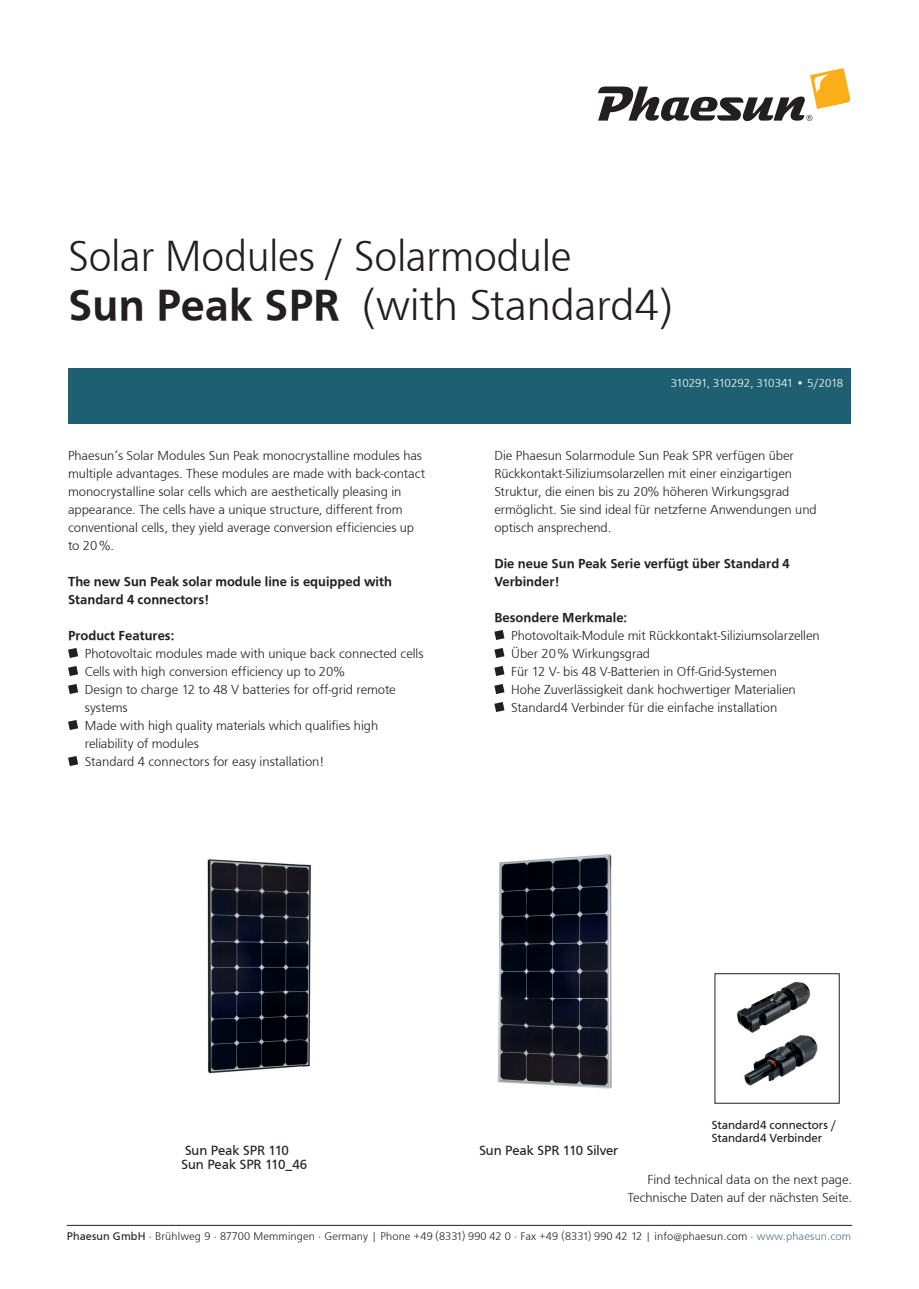
<style>
.page{position:relative;width:919px;height:1289px;background:#fff}
.page>*{position:absolute;margin:0;border:0;box-sizing:border-box;transform-origin:0 0}
.t1{font:300 45px/49.5px "Front Page";color:#231f20;scale:.94 1}
.t2{font:13.8px "Front Page";color:#231f20}
.t3{font:300 13.5px/18px "Front Page";color:#231f20}
.t4{font:500 13.5px/18px "Front Page";color:#231f20}
.t5{font:12.15px/13px "Front Page";color:#231f20}
.t6{font:300 12px "Front Page";letter-spacing:-.045em;color:#fff}
.t7{font:300 11.4px "Front Page";letter-spacing:.01em;color:#231f20}
.s1{font-weight:500}
.s2{font-weight:400}
.s3{color:#477788}
</style>
<div class="page">
<hr style="left:67px;top:1224px;width:785px;height:1px;background:#231f20">
<svg style="left:598px;top:68px;width:252px;height:53px"></svg>
<div style="left:68px;top:368px;width:782px;height:55px;background:#1e6071"></div>
<svg style="left:68px;top:648px;width:10px;height:10px"></svg>
<svg style="left:68px;top:666px;width:10px;height:10px"></svg>
<svg style="left:68px;top:684px;width:10px;height:10px"></svg>
<svg style="left:68px;top:720px;width:10px;height:10px"></svg>
<svg style="left:68px;top:756px;width:10px;height:10px"></svg>
<svg style="left:494px;top:630px;width:10px;height:10px"></svg>
<svg style="left:494px;top:648px;width:10px;height:10px"></svg>
<svg style="left:494px;top:666px;width:10px;height:10px"></svg>
<svg style="left:494px;top:684px;width:10px;height:10px"></svg>
<svg style="left:494px;top:702px;width:10px;height:10px"></svg>
<img style="left:736px;top:981px;width:74px;height:52px">
<img style="left:743px;top:1036px;width:76px;height:68px">
<img style="left:743px;top:1035px;width:67px;height:11px">
<img style="left:498px;top:854px;width:114px;height:235px">
<img style="left:207px;top:859px;width:104px;height:215px">
<h1 class="t1" style="left:68px;top:231px;width:644px">Solar Modules / Solarmodule<br><span class="s1">Sun Peak SPR</span> (with Standard4)</h1>
<p class="t3" style="left:68px;top:446px;width:358px">Phaesun‘s Solar Modules Sun Peak monocrystalline modules has multiple advantages. These modules are made with back-contact monocrystalline solar cells which are aesthetically pleasing in appearance. The cells have a unique structure, different from conventional cells, they yield average conversion efficiencies up to 20 %.</p>
<p class="t4" style="left:68px;top:572px;width:325px">The new Sun Peak solar module line is equipped with<br>Standard 4 connectors!</p>
<p class="t4" style="left:68px;top:626px;width:108px">Product Features:</p>
<p class="t3" style="left:85px;top:644px;width:340px">Photovoltaic modules made with unique back connected cells Cells with high conversion efficiency up to 20%<br>Design to charge 12 to 48 V batteries for off-grid remote systems<br>Made with high quality materials which qualifies high reliability of modules<br>Standard 4 connectors for easy installation!</p>
<p class="t6" style="left:670px;top:376px;width:174px">310291, 310292, 310341 • 5/2018</p>
<p class="t3" style="left:494px;top:446px;width:324px">Die Phaesun Solarmodule Sun Peak SPR verfügen über Rückkontakt-Siliziumsolarzellen mit einer einzigartigen Struktur, die einen bis zu 20% höheren Wirkungsgrad ermöglicht. Sie sind ideal für netzferne Anwendungen und optisch ansprechend.</p>
<p class="t4" style="left:494px;top:554px;width:297px">Die neue Sun Peak Serie verfügt über Standard 4<br>Verbinder!</p>
<p class="t4" style="left:494px;top:608px;width:134px">Besondere Merkmale:</p>
<p class="t3" style="left:511px;top:626px;width:310px">Photovoltaik-Module mit Rückkontakt-Siliziumsolarzellen Über 20 % Wirkungsgrad<br>Für 12 V- bis 48 V-Batterien in Off-Grid-Systemen<br>Hohe Zuverlässigkeit dank hochwertiger Materialien Standard4 Verbinder für die einfache installation</p>
<p class="t5" style="left:711px;top:1118px;width:126px">Standard4 connectors /<br>Standard4 Verbinder</p>
<p class="t2" style="left:185px;top:1142px;width:105px">Sun Peak SPR 110</p>
<p class="t2" style="left:479px;top:1142px;width:140px">Sun Peak SPR 110 Silver</p>
<p class="t2" style="left:181px;top:1156px;width:127px">Sun Peak SPR 110_46</p>
<p class="t3" style="left:627px;top:1170px;width:226px;text-align:right">Find technical data on the next page.<br>Technische Daten auf der nächsten Seite.</p>
<p class="t7" style="left:67px;top:1229px;width:785px"><span class="s2">Phaesun GmbH</span> · Brühlweg 9 · 87700 Memmingen · Germany | Phone +49 (8331) 990 42 0 · Fax +49 (8331) 990 42 12 | info@phaesun.com · <span class="s3">www.phaesun.com</span></p>
</div>
